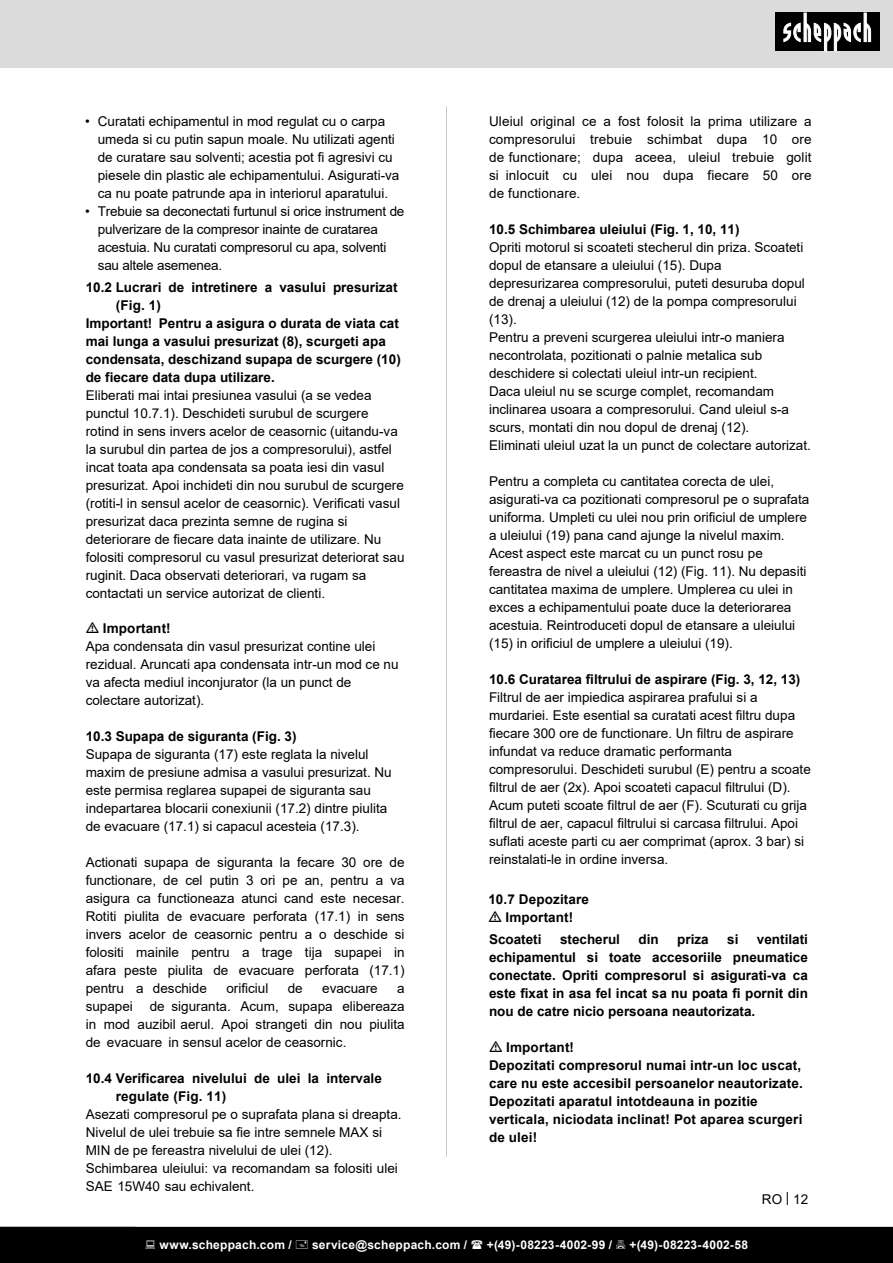
<style>
.page{position:relative;width:893px;height:1263px;background:#fff}
.page>*{position:absolute;margin:0;border:0;box-sizing:border-box;transform-origin:0 0}
.Basiseinstellung{font:13.5px/18px "Arial";color:#000}
.Grundtext_Bold{font:700 13.5px/18px "Arial";letter-spacing:.01em;color:#000;text-align:justify}
.Basiseinstellung-2{font:700 13.5px/18px "Arial";color:#000;text-align:center}
.t1{font:700 12px "Arial";letter-spacing:.02em;color:#fff}
.s1{font-weight:700}
</style>
<div class="page">
<div style="left:0;top:0;width:893px;height:67px;background:#dbdbdb"></div>
<div style="left:775px;top:13px;width:105px;height:38px;background:#000"></div>
<svg style="left:783px;top:13px;width:88px;height:38px"></svg>
<hr style="left:446px;top:106px;width:1px;height:1051px;background:#c7c7c7">
<div style="left:0;top:1227px;width:893px;height:36px;background:#000"></div>
<p class="Basiseinstellung" style="left:98px;top:112px;width:308px">Curatati echipamentul in mod regulat cu o carpa umeda si cu putin sapun moale. Nu utilizati agenti de curatare sau solventi; acestia pot fi agresivi cu piesele din plastic ale echipamentului. Asigurati-va ca nu poate patrunde apa in interiorul aparatului.<br>Trebuie sa deconectati furtunul si orice instrument de pulverizare de la compresor inainte de curatarea acestuia. Nu curatati compresorul cu apa, solventi sau altele asemenea.</p>
<p class="Basiseinstellung-2" style="left:86px;top:278px;width:313px">10.2 Lucrari de intretinere a vasului presurizat</p>
<p class="Basiseinstellung-2" style="left:116px;top:296px;width:47px">(Fig. 1)</p>
<p class="Basiseinstellung-2" style="left:86px;top:314px;width:315px">Important! Pentru a asigura o durata de viata cat</p>
<p class="Basiseinstellung-2" style="left:86px;top:332px;width:302px">mai lunga a vasului presurizat (8), scurgeti apa</p>
<p class="Basiseinstellung-2" style="left:86px;top:350px;width:317px">condensata, deschizand supapa de scurgere (10)</p>
<p class="Basiseinstellung-2" style="left:86px;top:368px;width:191px">de fiecare data dupa utilizare.</p>
<p class="Basiseinstellung" style="left:86px;top:386px;width:287px">Eliberati mai intai presiunea vasului (a se vedea</p>
<p class="Basiseinstellung" style="left:86px;top:404px;width:284px">punctul 10.7.1). Deschideti surubul de scurgere</p>
<p class="Basiseinstellung" style="left:86px;top:422px;width:314px">rotind in sens invers acelor de ceasornic (uitandu-va</p>
<p class="Basiseinstellung" style="left:86px;top:440px;width:308px">la surubul din partea de jos a compresorului), astfel</p>
<p class="Basiseinstellung" style="left:86px;top:458px;width:300px">incat toata apa condensata sa poata iesi din vasul</p>
<p class="Basiseinstellung" style="left:86px;top:476px;width:320px">presurizat. Apoi inchideti din nou surubul de scurgere</p>
<p class="Basiseinstellung" style="left:86px;top:494px;width:316px">(rotiti-l in sensul acelor de ceasornic). Verificati vasul</p>
<p class="Basiseinstellung" style="left:86px;top:512px;width:263px">presurizat daca prezinta semne de rugina si</p>
<p class="Basiseinstellung" style="left:86px;top:530px;width:297px">deteriorare de fiecare data inainte de utilizare. Nu</p>
<p class="Basiseinstellung" style="left:86px;top:548px;width:320px">folositi compresorul cu vasul presurizat deteriorat sau</p>
<p class="Basiseinstellung" style="left:86px;top:566px;width:282px">ruginit. Daca observati deteriorari, va rugam sa</p>
<p class="Basiseinstellung" style="left:86px;top:584px;width:241px">contactati un service autorizat de clienti.</p>
<p class="Basiseinstellung" style="left:86px;top:619px;width:314px;text-indent:17px"><span class="s1">Important!<br></span>Apa condensata din vasul presurizat contine ulei rezidual. Aruncati apa condensata intr-un mod ce nu va afecta mediul inconjurator (la un punct de colectare autorizat).</p>
<p class="Basiseinstellung" style="left:86px;top:727px;width:308px"><span class="s1">10.3 Supapa de siguranta (Fig. 3)<br></span>Supapa de siguranta (17) este reglata la nivelul maxim de presiune admisa a vasului presurizat. Nu este permisa reglarea supapei de siguranta sau indepartarea blocarii conexiunii (17.2) dintre piulita de evacuare (17.1) si capacul acesteia (17.3).</p>
<p class="Basiseinstellung" style="left:86px;top:853px;width:320px;text-align:justify">Actionati supapa de siguranta la fecare 30 ore de functionare, de cel putin 3 ori pe an, pentru a va asigura ca functioneaza atunci cand este necesar.<br>Rotiti piulita de evacuare perforata (17.1) in sens invers acelor de ceasornic pentru a o deschide si folositi mainile pentru a trage tija supapei in afara peste piulita de evacuare perforata (17.1) pentru a deschide</p>
<p class="Basiseinstellung" style="left:85px;top:112px;width:6px">•</p>
<p class="Basiseinstellung" style="left:85px;top:202px;width:6px">•</p>
<p class="Basiseinstellung" style="left:226px;top:979px;width:43px">orificiul</p>
<p class="Basiseinstellung" style="left:288px;top:979px;width:17px">de</p>
<p class="Basiseinstellung" style="left:322px;top:979px;width:57px">evacuare</p>
<p class="Basiseinstellung" style="left:86px;top:979px;width:320px;text-align:justify;text-indent:311px">a supapei de siguranta. Acum, supapa elibereaza in mod auzibil aerul. Apoi strangeti din nou piulita de evacuare in sensul acelor de ceasornic.</p>
<p class="Basiseinstellung-2" style="left:86px;top:1069px;width:298px">10.4 Verificarea nivelului de ulei la intervale</p>
<p class="Basiseinstellung-2" style="left:116px;top:1087px;width:112px">regulate (Fig. 11)</p>
<p class="Basiseinstellung" style="left:86px;top:1105px;width:317px">Asezati compresorul pe o suprafata plana si dreapta.</p>
<p class="Basiseinstellung" style="left:86px;top:1123px;width:298px">Nivelul de ulei trebuie sa fie intre semnele MAX si</p>
<p class="Basiseinstellung" style="left:86px;top:1141px;width:248px">MIN de pe fereastra nivelului de ulei (12).</p>
<p class="Basiseinstellung" style="left:86px;top:1159px;width:314px">Schimbarea uleiului: va recomandam sa folositi ulei</p>
<p class="Basiseinstellung" style="left:86px;top:1177px;width:170px">SAE 15W40 sau echivalent.</p>
<p class="Basiseinstellung" style="left:489px;top:112px;width:324px;text-align:justify">Uleiul original ce a fost folosit la prima utilizare a compresorului trebuie schimbat dupa 10 ore de functionare; dupa aceea, uleiul trebuie golit si inlocuit cu ulei nou dupa fiecare 50 ore de functionare.</p>
<p class="Basiseinstellung" style="left:489px;top:220px;width:323px"><span class="s1">10.5 Schimbarea uleiului (Fig. 1, 10, 11)<br></span>Opriti motorul si scoateti stecherul din priza. Scoateti dopul de etansare a uleiului (15). Dupa depresurizarea compresorului, puteti desuruba dopul de drenaj a uleiului (12) de la pompa compresorului (13).<br>Pentru a preveni scurgerea uleiului intr-o maniera necontrolata, pozitionati o palnie metalica sub deschidere si colectati uleiul intr-un recipient.<br>Daca uleiul nu se scurge complet, recomandam inclinarea usoara a compresorului. Cand uleiul s-a scurs, montati din nou dopul de drenaj (12).<br>Eliminati uleiul uzat la un punct de colectare autorizat.</p>
<p class="Basiseinstellung" style="left:489px;top:472px;width:322px">Pentru a completa cu cantitatea corecta de ulei, asigurati-va ca pozitionati compresorul pe o suprafata uniforma. Umpleti cu ulei nou prin orificiul de umplere a uleiului (19) pana cand ajunge la nivelul maxim.<br>Acest aspect este marcat cu un punct rosu pe fereastra de nivel a uleiului (12) (Fig. 11). Nu depasiti cantitatea maxima de umplere. Umplerea cu ulei in exces a echipamentului poate duce la deteriorarea acestuia. Reintroduceti dopul de etansare a uleiului (15) in orificiul de umplere a uleiului (19).</p>
<p class="Basiseinstellung" style="left:489px;top:670px;width:323px"><span class="s1">10.6 Curatarea filtrului de aspirare (Fig. 3, 12, 13)<br></span>Filtrul de aer impiedica aspirarea prafului si a murdariei. Este esential sa curatati acest filtru dupa fiecare 300 ore de functionare. Un filtru de aspirare infundat va reduce dramatic performanta compresorului. Deschideti surubul (E) pentru a scoate filtrul de aer (2x). Apoi scoateti capacul filtrului (D).<br>Acum puteti scoate filtrul de aer (F). Scuturati cu grija filtrul de aer, capacul filtrului si carcasa filtrului. Apoi suflati aceste parti cu aer comprimat (aprox. 3 bar) si reinstalati-le in ordine inversa.</p>
<p class="Basiseinstellung-2" style="left:488px;top:890px;width:102px">10.7 Depozitare<br>Important!</p>
<p class="Grundtext_Bold" style="left:489px;top:930px;width:54px">Scoateti</p>
<p class="Grundtext_Bold" style="left:560px;top:930px;width:62px">stecherul</p>
<p class="Grundtext_Bold" style="left:638px;top:930px;width:22px">din</p>
<p class="Grundtext_Bold" style="left:677px;top:930px;width:33px">priza</p>
<p class="Grundtext_Bold" style="left:727px;top:930px;width:13px">si</p>
<p class="Grundtext_Bold" style="left:489px;top:930px;width:320px;text-indent:268px">ventilati echipamentul si toate accesoriile pneumatice conectate. Opriti compresorul si asigurati-va ca este fixat in asa fel incat sa nu poata fi pornit din nou de catre nicio persoana neautorizata.</p>
<p class="Grundtext_Bold" style="left:489px;top:1038px;width:315px;text-align:left;text-indent:17px">Important!<br>Depozitati compresorul numai intr-un loc uscat, care nu este accesibil persoanelor neautorizate.<br>Depozitati aparatul intotdeauna in pozitie verticala, niciodata inclinat! Pot aparea scurgeri de ulei!</p>
<p class="Basiseinstellung" style="left:762px;top:1190px;width:48px">RO | 12</p>
<p class="t1" style="left:159px;top:1236px;width:134px">www.scheppach.com /</p>
<p class="t1" style="left:312px;top:1236px;width:157px">service@scheppach.com /</p>
<p class="t1" style="left:487px;top:1236px;width:127px">+(49)-08223-4002-99 /</p>
<p class="t1" style="left:629px;top:1236px;width:120px">+(49)-08223-4002-58</p>
</div>
